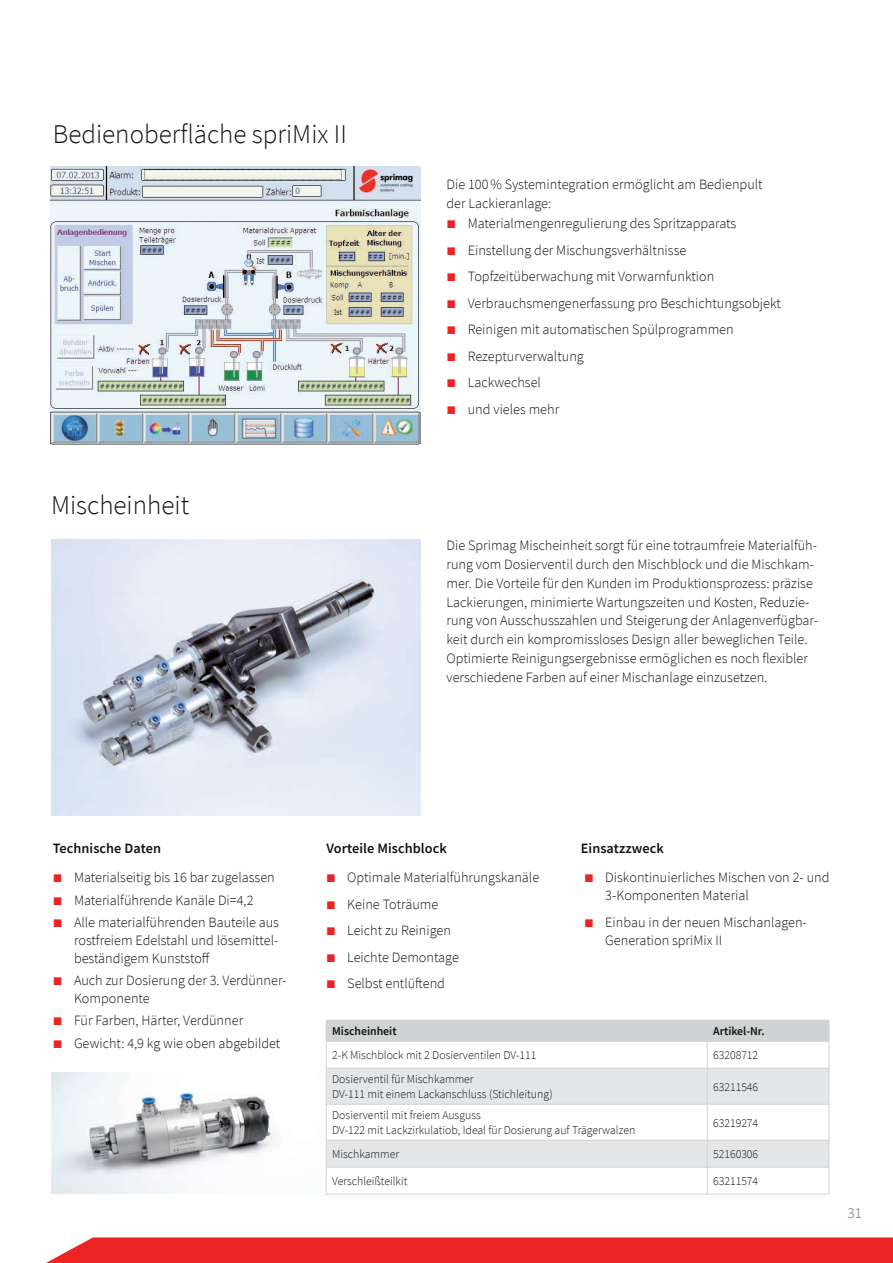
<style>
.page{position:relative;width:893px;height:1263px;background:#fff}
.page>*{position:absolute;margin:0;border:0;box-sizing:border-box;transform-origin:0 0}
.t1{font:300 27px "Source Sans Pro";color:#111211}
.t2{font:300 15px "Source Sans Pro";color:#6c6e71}
.t3{font:300 14.25px/18.8px "Source Sans Pro";color:#111211}
.t4{font:600 14.25px "Source Sans Pro";letter-spacing:.005em;color:#111211}
.t5{font:300 12px/15px "Source Sans Pro";color:#111211}
.t6{font:600 12px "Source Sans Pro";color:#111211}
.s1{font-family:"Arial";font-weight:400;font-size:16.5px;color:#ec2323}
</style>
<div class="page">
<div style="left:46px;top:1237px;width:847px;height:26px;background:#ec2323"></div>
<img style="left:50px;top:167px;width:370px;height:277px">
<img style="left:51px;top:540px;width:369px;height:275px">
<svg style="left:327px;top:1069px;width:502px;height:98px;fill:#e5e6e8"></svg>
<hr style="left:707px;top:1068px;width:1px;height:36px;background:#d0d2d3">
<hr style="left:707px;top:1104px;width:1px;height:36px;background:#d0d2d3">
<svg style="left:707px;top:1141px;width:1px;height:53px"></svg>
<hr style="left:326px;top:1068px;width:1px;height:36px;background:#d0d2d3">
<hr style="left:829px;top:1068px;width:1px;height:36px;background:#d0d2d3">
<hr style="left:326px;top:1104px;width:1px;height:36px;background:#d0d2d3">
<hr style="left:829px;top:1104px;width:1px;height:36px;background:#d0d2d3">
<svg style="left:326px;top:1141px;width:1px;height:53px"></svg>
<svg style="left:829px;top:1140px;width:1px;height:54px"></svg>
<hr style="left:326px;top:1068px;width:381px;height:1px;background:#d0d2d3">
<hr style="left:707px;top:1068px;width:122px;height:1px;background:#d0d2d3">
<hr style="left:326px;top:1104px;width:381px;height:1px;background:#d0d2d3">
<hr style="left:707px;top:1104px;width:122px;height:1px;background:#d0d2d3">
<hr style="left:326px;top:1140px;width:381px;height:1px;background:#d0d2d3">
<hr style="left:707px;top:1140px;width:122px;height:1px;background:#d0d2d3">
<hr style="left:326px;top:1167px;width:381px;height:1px;background:#d0d2d3">
<hr style="left:707px;top:1167px;width:122px;height:1px;background:#d0d2d3">
<hr style="left:326px;top:1194px;width:381px;height:1px;background:#d0d2d3">
<hr style="left:707px;top:1194px;width:122px;height:1px;background:#d0d2d3">
<svg style="left:326px;top:1020px;width:504px;height:48px"></svg>
<hr style="left:326px;top:1041px;width:381px;height:1px;background:#d0d2d3">
<hr style="left:707px;top:1041px;width:122px;height:1px;background:#d0d2d3">
<img style="left:51px;top:1072px;width:226px;height:122px">
<h1 class="t1" style="left:53px;top:118px;width:296px">Bedienoberfläche spriMix II</h1>
<h1 class="t1" style="left:51px;top:488px;width:140px">Mischeinheit</h1>
<p class="t3" style="left:446px;top:175px;width:318px">Die 100 % Systemintegration ermöglicht am Bedienpult der Lackieranlage:</p>
<p class="t3" style="left:446px;top:214px;width:291px"><span class="s1">■</span> Materialmengenregulierung des Spritzapparats</p>
<p class="t3" style="left:446px;top:241px;width:241px"><span class="s1">■</span> Einstellung der Mischungsverhältnisse</p>
<p class="t3" style="left:446px;top:267px;width:269px"><span class="s1">■</span> Topfzeitüberwachung mit Vorwarnfunktion</p>
<p class="t3" style="left:446px;top:294px;width:336px"><span class="s1">■</span> Verbrauchsmengenerfassung pro Beschichtungsobjekt</p>
<p class="t3" style="left:446px;top:320px;width:289px"><span class="s1">■</span> Reinigen mit automatischen Spülprogrammen</p>
<p class="t3" style="left:446px;top:347px;width:139px"><span class="s1">■</span> Rezepturverwaltung</p>
<p class="t3" style="left:446px;top:373px;width:96px"><span class="s1">■</span> Lackwechsel</p>
<p class="t3" style="left:446px;top:400px;width:114px"><span class="s1">■</span> und vieles mehr</p>
<p class="t3" style="left:446px;top:536px;width:373px">Die Sprimag Mischeinheit sorgt für eine totraumfreie Materialfüh&shy;rung vom Dosierventil durch den Mischblock und die Mischkam&shy;mer. Die Vorteile für den Kunden im Produktionsprozess: präzise Lackierungen, minimierte Wartungszeiten und Kosten, Reduzie&shy;rung von Ausschusszahlen und Steigerung der Anlagenverfügbar&shy;keit durch ein kompromissloses Design aller beweglichen Teile.<br>Optimierte Reinigungsergebnisse ermöglichen es noch flexibler verschiedene Farben auf einer Mischanlage einzusetzen.</p>
<p class="t4" style="left:53px;top:838px;width:110px">Technische Daten</p>
<p class="t3" style="left:53px;top:868px;width:224px"><span class="s1">■</span> Materialseitig bis 16 bar zugelassen</p>
<p class="t3" style="left:53px;top:891px;width:202px"><span class="s1">■</span> Materialführende Kanäle Di=4,2</p>
<p class="t3" style="left:74px;top:913px;width:207px;line-height:18px;text-align:justify;text-indent:-21px"><span class="s1">■</span> Alle materialführenden Bauteile aus rostfreiem Edelstahl und lösemittel&shy;beständigem Kunststoff</p>
<p class="t3" style="left:74px;top:971px;width:214px;line-height:18px;text-indent:-21px"><span class="s1">■</span> Auch zur Dosierung der 3. Verdünner-<br>Komponente</p>
<p class="t3" style="left:53px;top:1011px;width:192px"><span class="s1">■</span> Für Farben, Härter, Verdünner</p>
<p class="t3" style="left:53px;top:1034px;width:229px"><span class="s1">■</span> Gewicht: 4,9 kg wie oben abgebildet</p>
<p class="t4" style="left:326px;top:838px;width:122px">Vorteile Mischblock</p>
<p class="t3" style="left:326px;top:868px;width:215px"><span class="s1">■</span> Optimale Materialführungskanäle</p>
<p class="t3" style="left:326px;top:895px;width:114px"><span class="s1">■</span> Keine Toträume</p>
<p class="t3" style="left:326px;top:921px;width:126px"><span class="s1">■</span> Leicht zu Reinigen</p>
<p class="t3" style="left:326px;top:948px;width:134px"><span class="s1">■</span> Leichte Demontage</p>
<p class="t3" style="left:326px;top:974px;width:121px"><span class="s1">■</span> Selbst entlüftend</p>
<p class="t4" style="left:581px;top:838px;width:85px">Einsatzzweck</p>
<p class="t3" style="left:605px;top:869px;width:226px;line-height:18px;text-indent:-21px"><span class="s1">■</span> Diskontinuierliches Mischen von 2- und<br>3-Komponenten Material</p>
<p class="t3" style="left:605px;top:913px;width:203px;line-height:18px;text-indent:-21px"><span class="s1">■</span> Einbau in der neuen Mischanlagen-<br>Generation spriMix II</p>
<p class="t6" style="left:332px;top:1023px;width:66px">Mischeinheit</p>
<p class="t6" style="left:713px;top:1023px;width:53px">Artikel-Nr.</p>
<p class="t5" style="left:332px;top:1048px;width:206px">2-K Mischblock mit 2 Dosierventilen DV-111</p>
<p class="t5" style="left:713px;top:1048px;width:47px">63208712</p>
<p class="t5" style="left:332px;top:1072px;width:222px">Dosierventil für Mischkammer<br>DV-111 mit einem Lackanschluss (Stichleitung)</p>
<p class="t5" style="left:713px;top:1079px;width:47px">63211546</p>
<p class="t5" style="left:332px;top:1108px;width:305px">Dosierventil mit freiem Ausguss<br>DV-122 mit Lackzirkulatiob, Ideal für Dosierung auf Trägerwalzen</p>
<p class="t5" style="left:713px;top:1115px;width:47px">63219274</p>
<p class="t5" style="left:332px;top:1147px;width:68px">Mischkammer</p>
<p class="t5" style="left:713px;top:1147px;width:47px">52160306</p>
<p class="t5" style="left:332px;top:1174px;width:77px">Verschleißteilkit</p>
<p class="t5" style="left:713px;top:1174px;width:47px">63211574</p>
<p class="t2" style="left:848px;top:1204px;width:16px">31</p>
</div>
